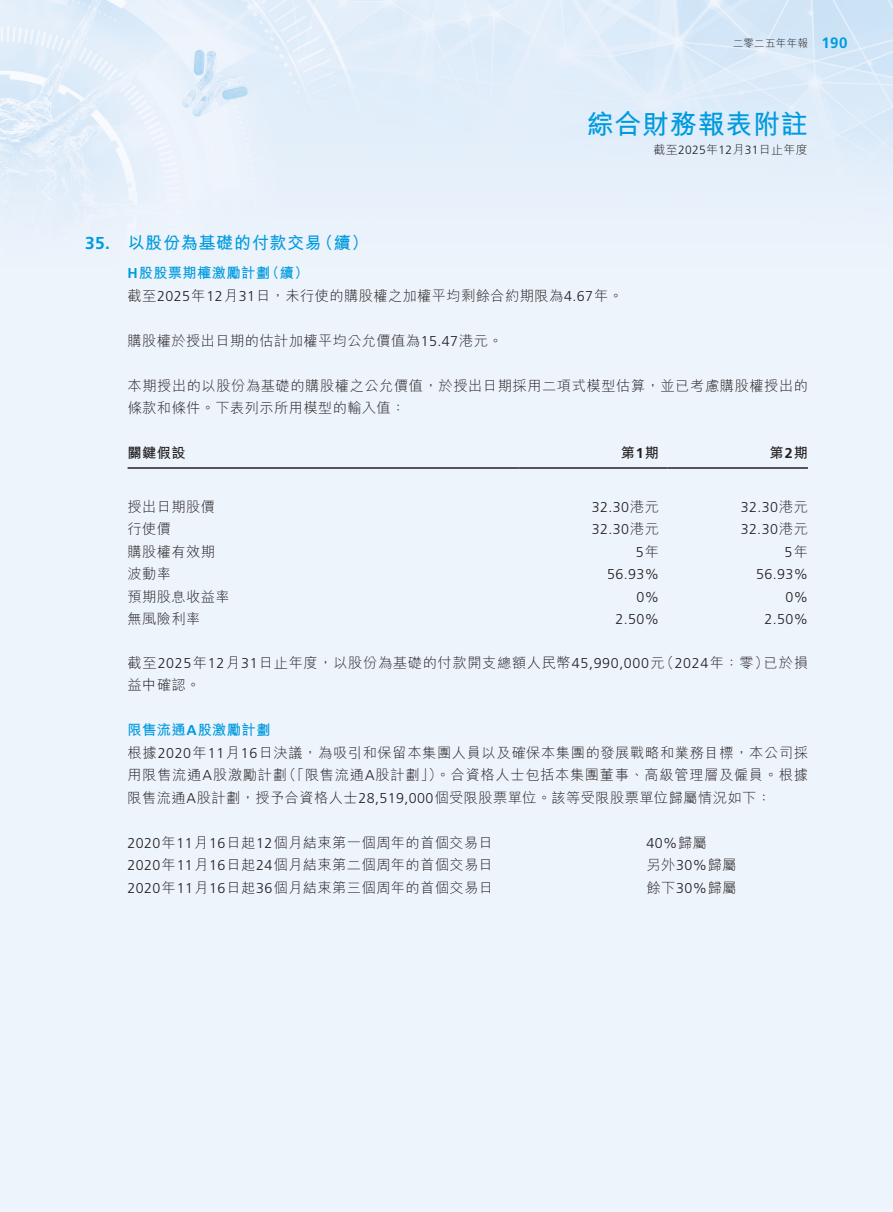
<style>
.page{position:relative;width:893px;height:1212px;background:#eef4fc}
.page>*{position:absolute;margin:0;border:0;box-sizing:border-box;transform-origin:0 0}
.t1{font:700 27px "M Hei HK";letter-spacing:.03em;color:#009bde}
.t2{font:700 17.25px "M Hei HK";letter-spacing:.03em;color:#009bde}
.t3{font:700 17.25px "Frutiger LT Std";color:#009bde}
.t4{font:700 15px "Frutiger LT Std";color:#009bde}
.t5{font:300 14.25px/22.5px "M Hei HK";letter-spacing:.03em;color:#231f20}
.t6{font:300 14.25px "Frutiger LT Std";letter-spacing:.03em;color:#231f20}
.t7{font:700 14.25px "M Hei HK";letter-spacing:.03em;color:#009bde}
.t8{font:700 14.25px "M Hei HK";color:#231f20}
.t9{font:300 12px "M Hei HK";letter-spacing:.03em;color:#231f20}
.t10{font:300 10.5px "M Hei HK";letter-spacing:.03em;color:#231f20}
.s1{font-family:"Frutiger LT Std"}
.s2{font-family:"Frutiger LT Std";font-weight:700;color:#009bde}
.s3{font-weight:700;color:#009bde}
.s4{font-family:"M Hei HK"}
</style>
<div class="page">
<img style="left:0;top:0;width:893px;height:215px">
<hr style="left:128px;top:467px;width:391px;height:2px;background:#231f20">
<hr style="left:519px;top:467px;width:149px;height:2px;background:#231f20">
<hr style="left:668px;top:467px;width:140px;height:2px;background:#231f20">
<p class="t10" style="left:733px;top:38px;width:77px">二零二五年年報</p>
<p class="t4" style="left:821px;top:34px;width:27px">190</p>
<h1 class="t1" style="left:587px;top:104px;width:223px">綜合財務報表附註</h1>
<p class="t9" style="left:653px;top:144px;width:156px">截至<span class="s1">2025</span>年<span class="s1">12</span>月<span class="s1">31</span>日止年度</p>
<p class="t3" style="left:85px;top:233px;width:26px">35.</p>
<p class="t2" style="left:128px;top:230px;width:196px">以股份為基礎的付款交易</p>
<p class="t2" style="left:316px;top:230px;width:54px">（續(</p>
<p class="t5" style="left:128px;top:261px;width:497px"><span class="s2">H</span><span class="s3">股股票期權激勵計劃<br></span>截至<span class="s1">2025</span>年<span class="s1">12</span>月<span class="s1">31</span>日，未行使的購股權之加權平均剩餘合約期限為<span class="s1">4.67</span>年。</p>
<p class="t5" style="left:128px;top:329px;width:377px">購股權於授出日期的估計加權平均公允價值為<span class="s1">15.47</span>港元。</p>
<p class="t5" style="left:128px;top:374px;width:682px">本期授出的以股份為基礎的購股權之公允價值，於授出日期採用二項式模型估算，並已考慮購股權授出的條款和條件。下表列示所用模型的輸入值：</p>
<p class="t8" style="left:770px;top:443px;width:40px">第<span class="s1">2</span>期</p>
<p class="t7" style="left:265px;top:263px;width:45px">（續(</p>
<p class="t8" style="left:128px;top:443px;width:60px">關鍵假設</p>
<p class="t8" style="left:621px;top:443px;width:40px">第<span class="s1">1</span>期</p>
<p class="t5" style="left:128px;top:495px;width:89px">授出日期股價</p>
<p class="t6" style="left:592px;top:499px;width:69px">32.30<span class="s4">港元</span></p>
<p class="t6" style="left:741px;top:499px;width:69px">32.30<span class="s4">港元</span></p>
<p class="t5" style="left:128px;top:518px;width:45px">行使價</p>
<p class="t6" style="left:592px;top:521px;width:69px">32.30<span class="s4">港元</span></p>
<p class="t6" style="left:741px;top:521px;width:69px">32.30<span class="s4">港元</span></p>
<p class="t5" style="left:128px;top:540px;width:89px">購股權有效期</p>
<p class="t6" style="left:636px;top:544px;width:25px">5<span class="s4">年</span></p>
<p class="t6" style="left:785px;top:544px;width:25px">5<span class="s4">年</span></p>
<p class="t5" style="left:128px;top:563px;width:45px">波動率</p>
<p class="t6" style="left:607px;top:566px;width:53px">56.93%</p>
<p class="t6" style="left:756px;top:566px;width:53px">56.93%</p>
<p class="t5" style="left:128px;top:585px;width:104px">預期股息收益率</p>
<p class="t6" style="left:636px;top:589px;width:24px">0%</p>
<p class="t6" style="left:785px;top:589px;width:24px">0%</p>
<p class="t5" style="left:128px;top:608px;width:74px">無風險利率</p>
<p class="t6" style="left:615px;top:611px;width:45px">2.50%</p>
<p class="t6" style="left:764px;top:611px;width:45px">2.50%</p>
<p class="t5" style="left:128px;top:651px;width:538px">截至<span class="s1">2025</span>年<span class="s1">12</span>月<span class="s1">31</span>日止年度，以股份為基礎的付款開支總額人民幣<span class="s1">45,990,000</span>元益中確認。</p>
<p class="t7" style="left:128px;top:719px;width:144px">限售流通<span class="s1">A</span>股激勵計劃</p>
<p class="t5" style="left:128px;top:741px;width:682px">根據<span class="s1">2020</span>年<span class="s1">11</span>月<span class="s1">16</span>日決議，為吸引和保留本集團人員以及確保本集團的發展戰略和業務目標，本公司採</p>
<p class="t5" style="left:282px;top:763px;width:527px">（「限售流通<span class="s1">A</span>股計劃」）。合資格人士包括本集團董事、高級管理層及僱員。根據</p>
<p class="t5" style="left:660px;top:651px;width:110px">（<span class="s1">2024</span>年：零）</p>
<p class="t5" style="left:764px;top:651px;width:46px">已於損</p>
<p class="t5" style="left:128px;top:763px;width:645px">用限售流通<span class="s1">A</span>股激勵計劃<br>限售流通<span class="s1">A</span>股計劃，授予合資格人士<span class="s1">28,519,000</span>個受限股票單位。該等受限股票單位歸屬情況如下：</p>
<p class="t6" style="left:646px;top:835px;width:62px">40%<span class="s4">歸屬</span></p>
<p class="t5" style="left:128px;top:831px;width:367px"><span class="s1">2020</span>年<span class="s1">11</span>月<span class="s1">16</span>日起<span class="s1">12</span>個月結束第一個周年的首個交易日</p>
<p class="t5" style="left:128px;top:853px;width:367px"><span class="s1">2020</span>年<span class="s1">11</span>月<span class="s1">16</span>日起<span class="s1">24</span>個月結束第二個周年的首個交易日</p>
<p class="t5" style="left:128px;top:876px;width:367px"><span class="s1">2020</span>年<span class="s1">11</span>月<span class="s1">16</span>日起<span class="s1">36</span>個月結束第三個周年的首個交易日</p>
<p class="t5" style="left:646px;top:853px;width:92px">另外<span class="s1">30%</span>歸屬</p>
<p class="t5" style="left:646px;top:876px;width:92px">餘下<span class="s1">30%</span>歸屬</p>
</div>
